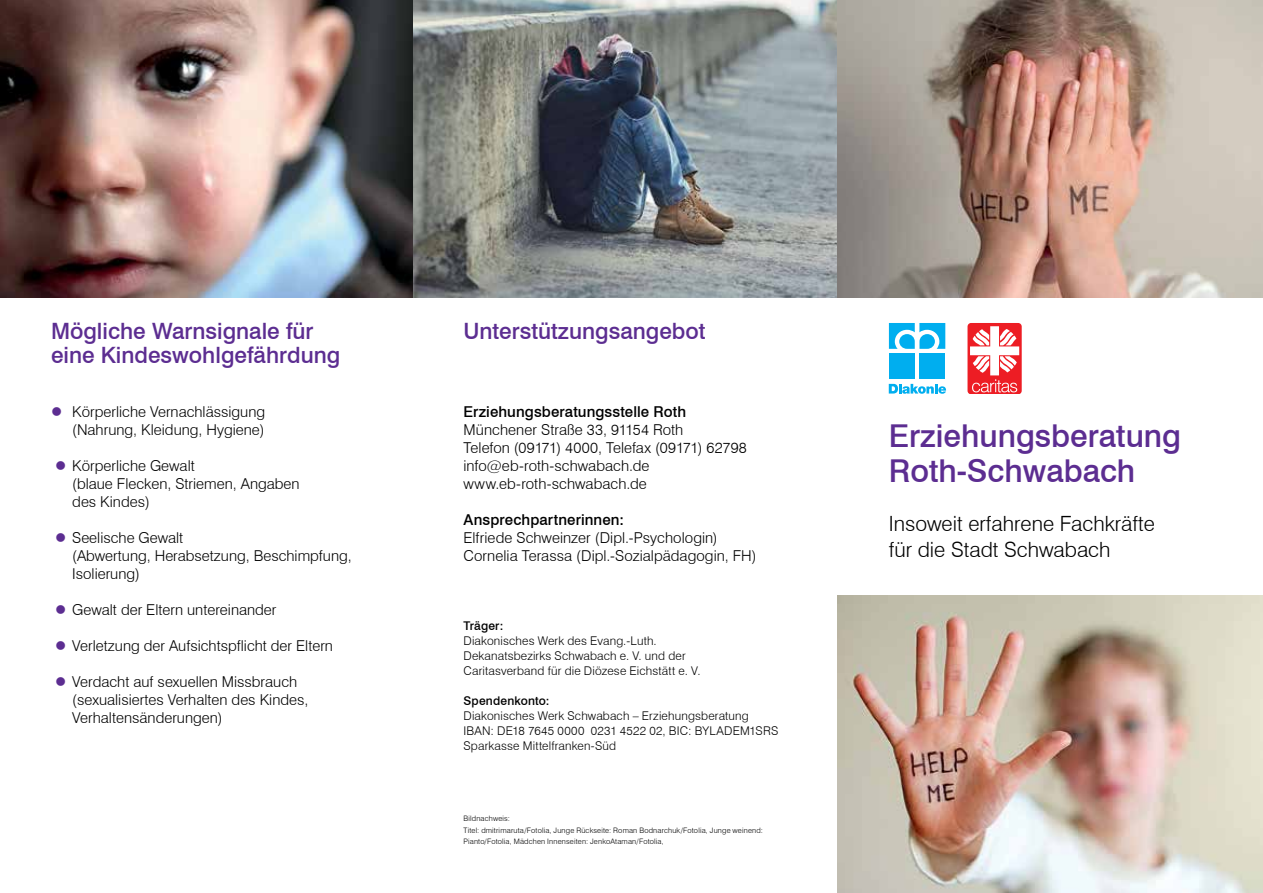
<style>
.page{position:relative;width:1263px;height:893px;background:#fff}
.page>*{position:absolute;margin:0;border:0;box-sizing:border-box;transform-origin:0 0}
.t1{font:500 31.5px/35px "Swiss 721 BT";color:#5c2d91}
.t2{font:500 22.5px/24px "Swiss 721 BT";color:#5c2d91}
.t3{font:300 21px/26.2px "Swiss 721 BT";color:#000}
.t4{font:300 15px/18px "Swiss 721 BT";color:#000}
.t5{font:500 15px "Swiss 721 BT";letter-spacing:.005em;color:#000}
.t6{font:300 12px/15px "Swiss 721 BT";letter-spacing:.015em;color:#000}
.t7{font:500 12px "Swiss 721 BT";letter-spacing:.015em;color:#000}
.t8{font:300 7.5px/11.2px "Swiss 721 BT";letter-spacing:.025em;color:#000}
.s1{color:#5c2d91}
</style>
<div class="page">
<img style="left:838px;top:595px;width:425px;height:298px">
<div style="left:967px;top:323px;width:55px;height:71px;background:#ed1d24;border-radius:4px"></div>
<svg style="left:970px;top:326px;width:49px;height:66px"></svg>
<svg style="left:889px;top:384px;width:57px;height:10px"></svg>
<svg style="left:889px;top:323px;width:56px;height:26px"></svg>
<div style="left:889px;top:354px;width:26px;height:25px;background:#00aeef"></div>
<div style="left:919px;top:354px;width:26px;height:25px;background:#00aeef"></div>
<img style="left:0;top:0;width:1263px;height:298px">
<h2 class="t2" style="left:51px;top:319px;width:291px">Mögliche Warnsignale für eine Kindeswohlgefährdung</h2>
<p class="t4" style="left:51px;top:403px;width:216px;text-align:right"><span class="s1">●</span> Körperliche Vernachlässigung (Nahrung, Kleidung, Hygiene)</p>
<p class="t4" style="left:72px;top:457px;width:229px;text-indent:-17px"><span class="s1">●</span> Körperliche Gewalt<br>(blaue Flecken, Striemen, Angaben des Kindes)</p>
<p class="t4" style="left:72px;top:529px;width:281px;text-indent:-17px"><span class="s1">●</span> Seelische Gewalt<br>(Abwertung, Herabsetzung, Beschimpfung,<br>Isolierung)</p>
<p class="t4" style="left:55px;top:601px;width:223px"><span class="s1">●</span> Gewalt der Eltern untereinander</p>
<p class="t4" style="left:55px;top:637px;width:280px"><span class="s1">●</span> Verletzung der Aufsichtspflicht der Eltern</p>
<p class="t4" style="left:72px;top:673px;width:238px;text-indent:-17px"><span class="s1">●</span> Verdacht auf sexuellen Missbrauch (sexualisiertes Verhalten des Kindes,<br>Verhaltensänderungen)</p>
<h2 class="t2" style="left:463px;top:319px;width:243px">Unterstützungsangebot</h2>
<p class="t5" style="left:463px;top:403px;width:224px">Erziehungsberatungsstelle Roth</p>
<p class="t4" style="left:463px;top:421px;width:285px">Münchener Straße 33, 91154 Roth<br>Telefon (09171) 4000, Telefax (09171) 62798 info@eb-roth-schwabach.de www.eb-roth-schwabach.de</p>
<p class="t5" style="left:463px;top:511px;width:162px">Ansprechpartnerinnen:</p>
<p class="t4" style="left:463px;top:529px;width:295px">Elfriede Schweinzer (Dipl.-Psychologin)<br>Cornelia Terassa (Dipl.-Sozialpädagogin, FH)</p>
<p class="t7" style="left:463px;top:619px;width:41px">Träger:</p>
<p class="t6" style="left:463px;top:633px;width:238px">Diakonisches Werk des Evang.-Luth.<br>Dekanatsbezirks Schwabach e. V. und der<br>Caritasverband für die Diözese Eichstätt e. V.</p>
<p class="t7" style="left:463px;top:694px;width:87px">Spendenkonto:</p>
<p class="t6" style="left:463px;top:708px;width:316px">Diakonisches Werk Schwabach – Erziehungsberatung<br>IBAN: DE18 7645 0000 0231 4522 02, BIC: BYLADEM1SRS<br>Sparkasse Mittelfranken-Süd</p>
<p class="t8" style="left:463px;top:813px;width:301px">Bildnachweis:<br>Titel: dmitrimaruta/Fotolia, Junge Rückseite: Roman Bodnarchuk/Fotolia, Junge weinend:<br>Pianto/Fotolia, Mädchen Innenseiten: JenkoAtaman/Fotolia,</p>
<h1 class="t1" style="left:889px;top:418px;width:294px">Erziehungsberatung<br>Roth-Schwabach</h1>
<h3 class="t3" style="left:889px;top:510px;width:268px">Insoweit erfahrene Fachkräfte für die Stadt Schwabach</h3>
</div>
